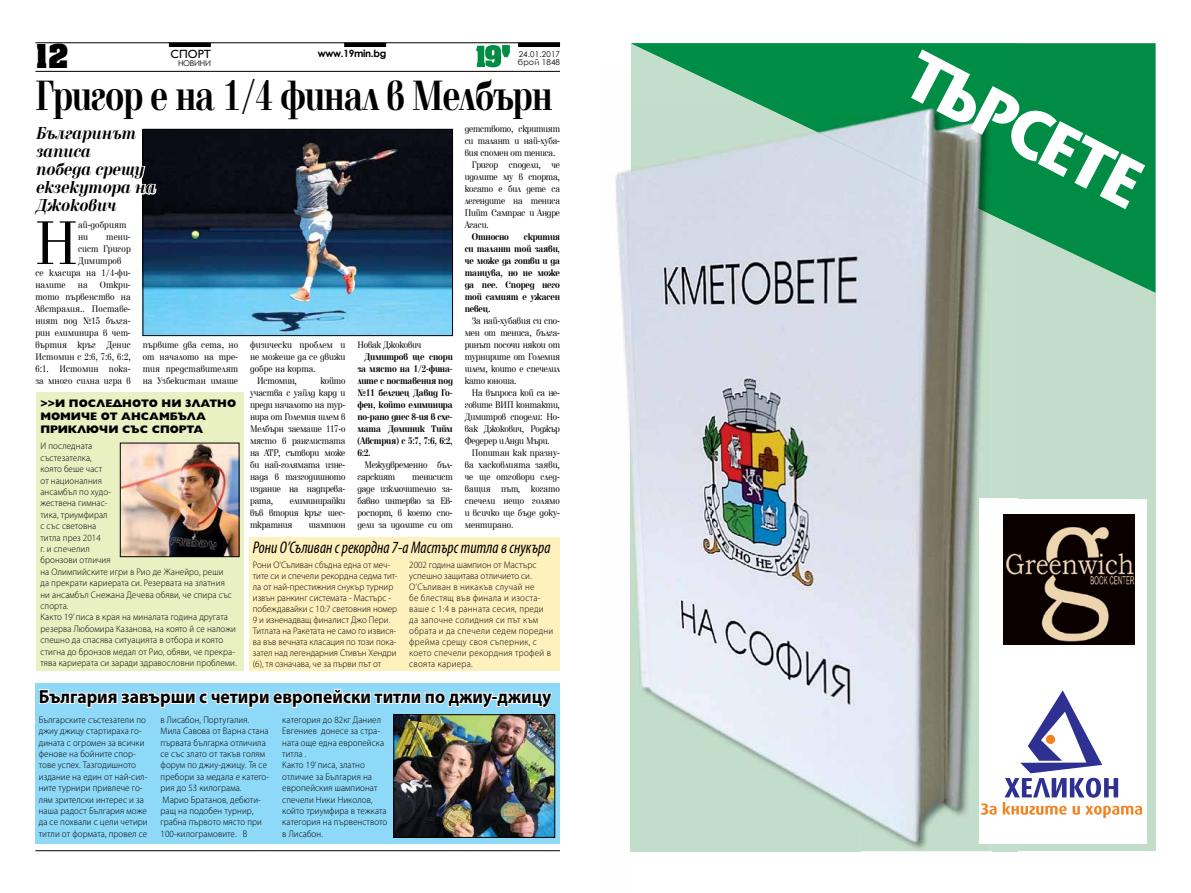
<style>
.page{position:relative;width:1191px;height:893px;background:#fff}
.page>*{position:absolute;margin:0;border:0;box-sizing:border-box;transform-origin:0 0}
.t1{font:68.6px "Stone Sans";color:#fff;scale:.9 1}
.t2{font:64px "Elfin CYR";color:#000;scale:.85 1}
.t3{font:700 44px "Elfin CYR";letter-spacing:-.025em;color:#000;scale:.76 1}
.t4{font:700 28px "Achen Cyr";color:#000}
.t5{font:700 19px "Myriad Pro";color:#000;scale:.93 1}
.t6{font:italic 700 18px/18px "Elfin CYR";color:#000;scale:.85 1}
.t7{font:italic condensed 17px "Myriad Pro";color:#000;scale:.95 1}
.t8{font:12px "Gilt";color:#000}
.t9{font:800 11px/13.2px "Gilt";color:#000}
.t10{font:10px/12px "Elfin CYR";letter-spacing:-.02em;color:#000;text-align:justify;scale:.85 1}
.t11{font:700 10px/12px "Elfin CYR";letter-spacing:-.02em;color:#000;text-align:justify;scale:.85 1}
.t12{font:10px/12px "Elfin CYR";letter-spacing:.01em;color:#000;scale:.85 1}
.t13{font:700 10px "Century Gothic";letter-spacing:-.03em;color:#000}
.t14{font:300 9.5px/11.4px "Myriad Pro";letter-spacing:.01em;color:#000;scale:.95 1}
.t15{font:300 9.5px/11px "Myriad Pro";letter-spacing:.03em;color:#000;scale:.95 1}
.t16{font:8px "Century Gothic";letter-spacing:.02em;color:#000}
</style>
<div class="page">
<hr style="left:35px;top:43px;width:525px;height:1px;background:#000">
<hr style="left:35px;top:71px;width:525px;height:1px;background:#000">
<svg style="left:476px;top:45px;width:34px;height:22px"></svg>
<div style="left:169px;top:43px;width:42px;height:4px;border:1px solid #000"></div>
<div style="left:344px;top:43px;width:42px;height:4px;border:1px solid #000"></div>
<div style="left:518px;top:43px;width:42px;height:4px;border:1px solid #000"></div>
<hr style="left:35px;top:850px;width:525px;height:1px;background:#000">
<img style="left:145px;top:131px;width:306px;height:203px">
<div style="left:143px;top:129px;width:310px;height:207px;border:1px solid #000"></div>
<svg style="left:142px;top:128px;width:16px;height:89px"></svg>
<div style="left:249px;top:537px;width:311px;height:134px;background:#fff1be"></div>
<div style="left:35px;top:683px;width:525px;height:161px;background:#8ed8f8"></div>
<div style="left:36px;top:393px;width:207px;height:278px;background:#e9f0c2"></div>
<img style="left:395px;top:737px;width:158px;height:99px">
<div style="left:393px;top:714px;width:162px;height:124px;border:1px solid #000"></div>
<svg style="left:39px;top:688px;width:515px;height:49px"></svg>
<img style="left:122px;top:445px;width:115px;height:110px">
<div style="left:120px;top:443px;width:119px;height:114px;border:1px solid #000"></div>
<div style="left:631px;top:43px;width:524px;height:808px;background:#c3ddcb"></div>
<div style="left:979px;top:499px;width:167px;height:345px;background:#fff"></div>
<svg style="left:1017px;top:43px;width:138px;height:250px;background:#1a9656"></svg>
<img style="left:631px;top:43px;width:386px;height:184px">
<img style="left:615px;top:169px;width:33px;height:683px">
<img style="left:631px;top:106px;width:229px;height:745px">
<img style="left:860px;top:215px;width:66px;height:634px">
<img style="left:926px;top:215px;width:65px;height:623px">
<img style="left:979px;top:499px;width:12px;height:339px">
<img style="left:762px;top:106px;width:229px;height:109px">
<img style="left:1003px;top:514px;width:131px;height:130px">
<svg style="left:980px;top:690px;width:162px;height:128px"></svg>
<h3 class="t4" style="left:35px;top:37px;width:35px">12</h3>
<p class="t8" style="left:171px;top:48px;width:42px">СПОРТ</p>
<p class="t16" style="left:178px;top:58px;width:35px">НОВИНИ</p>
<p class="t13" style="left:318px;top:45px;width:70px">www.19min.bg</p>
<p class="t16" style="left:519px;top:48px;width:43px">24.01.2017</p>
<p class="t16" style="left:518px;top:56px;width:44px">брой 1848</p>
<h3 class="t3" style="left:35px;top:72px;width:682px">Григор е на 1/4 финал в Мелбърн</h3>
<h3 class="t6" style="left:35px;top:125px;width:142px">Българинът записа<br>победа срещу екзекутора на<br>Джокович</h3>
<p class="t10" style="left:465px;top:123px;width:114px">детството, скритият</p>
<p class="t10" style="left:465px;top:135px;width:114px">си талант и най-хуба-</p>
<p class="t10" style="left:465px;top:147px;width:108px">вия спомен от тениса.</p>
<p class="t10" style="left:472px;top:159px;width:105px">Григор сподели, че</p>
<p class="t10" style="left:465px;top:171px;width:114px">идолите му в спорта,</p>
<p class="t10" style="left:465px;top:183px;width:114px">когато е бил дете са</p>
<p class="t10" style="left:465px;top:195px;width:114px">легендите на тениса</p>
<p class="t10" style="left:465px;top:207px;width:114px">Пийт Сампрас и Андре</p>
<p class="t10" style="left:465px;top:219px;width:30px">Агаси.</p>
<p class="t11" style="left:472px;top:231px;width:45px">Относно</p>
<h2 class="t2" style="left:35px;top:208px;width:51px">Н</h2>
<p class="t12" style="left:78px;top:219px;width:58px">ай-добрият ни</p>
<p class="t11" style="left:465px;top:231px;width:114px;text-indent:59px">скрития си талант той заяви, че може да готви и да танцува, но не може да пее. Според него той самият е ужасен певец.</p>
<p class="t10" style="left:465px;top:315px;width:114px;text-indent:7px">За най-хубавия си спо&shy;мен от тениса, бълга&shy;ринът посочи някои от турнирите от Големия шлем, които е спечелил като юноша.</p>
<p class="t10" style="left:465px;top:387px;width:114px;text-indent:7px">На въпроса кой са не&shy;говите ВИП контакти, Димитров сподели: Но&shy;вак Джокович, Роджър Федерер и Анди Мъри.</p>
<p class="t10" style="left:465px;top:447px;width:114px;text-indent:7px">Попитан как празну&shy;ва хасковлията заяви, че ще отговори след&shy;ващия път, когато спечели нещо голямо и всичко ще бъде доку&shy;ментирано.</p>
<p class="t10" style="left:106px;top:231px;width:30px">тени-</p>
<p class="t12" style="left:78px;top:243px;width:64px">сист Григор</p>
<p class="t12" style="left:78px;top:255px;width:52px">Димитров</p>
<p class="t12" style="left:35px;top:267px;width:114px">се класира на 1/4-фи-</p>
<p class="t12" style="left:35px;top:279px;width:114px">налите на Откри-</p>
<p class="t12" style="left:35px;top:291px;width:114px">тото първенство на</p>
<p class="t12" style="left:35px;top:303px;width:114px">Австралия.. Поставе-</p>
<p class="t12" style="left:35px;top:315px;width:114px">ният под №15 бълга-</p>
<p class="t12" style="left:35px;top:327px;width:114px">рин елиминира в чет-</p>
<p class="t12" style="left:35px;top:339px;width:114px">въртия кръг Денис</p>
<p class="t12" style="left:35px;top:351px;width:114px">Истомин с 2:6, 7:6, 6:2,</p>
<p class="t12" style="left:35px;top:363px;width:114px">6:1. Истомин пока-</p>
<p class="t12" style="left:35px;top:375px;width:114px">за много силна игра в</p>
<p class="t10" style="left:143px;top:339px;width:114px">първите два сета, но от началото на тре&shy;тия представителят на Узбекистан имаше</p>
<p class="t12" style="left:250px;top:339px;width:114px">физически проблем и</p>
<p class="t10" style="left:357px;top:339px;width:77px">Новак Джокович</p>
<p class="t11" style="left:357px;top:351px;width:114px;text-indent:7px">Димитров ще спори за място на 1/2-фина&shy;лите с поставения под №11 белгиец Давид Го&shy;фен, който елиминира по-рано днес 8-ия в схе&shy;мата Доминик Тийм (Австрия) с 5:7, 7:6, 6:2, 6:2.</p>
<p class="t10" style="left:357px;top:459px;width:114px;text-indent:7px">Межудвременно бъл&shy;гарският</p>
<p class="t12" style="left:250px;top:351px;width:114px">не можеше да се движи</p>
<p class="t12" style="left:250px;top:363px;width:79px">добре на корта.</p>
<p class="t10" style="left:257px;top:375px;width:48px">Истомин,</p>
<p class="t10" style="left:250px;top:375px;width:114px;text-indent:70px">който участва с уайлд кард и преди началото на тур&shy;нира от Големия шлем в Мелбърн заемаше 117-о място в ранглистата на ATP, сътвори може би най-голямата изне&shy;нада в тазгодишното издание на надпрева&shy;рата,</p>
<p class="t9" style="left:40px;top:396px;width:197px">&gt;&gt;И ПОСЛЕДНОТО НИ ЗЛАТНО<br>МОМИЧЕ ОТ АНСАМБЪЛА<br>ПРИКЛЮЧИ СЪС СПОРТА</p>
<p class="t14" style="left:40px;top:440px;width:208px">И последната<br>състезателка,<br>която беше част<br>от националния<br>ансамбъл по худо-<br>жествена гимнас-<br>тика, триумфирал<br>с със световна<br>титла през 2014<br>г. и спечелил<br>бронзови отличия<br>на Олимпийските игри в Рио де Жанейро, реши<br>да прекрати кариерата си. Резервата на златния ни ансамбъл Снежана Дечева обяви, че спира със спорта.<br>Както 19’ писа в края на миналата година другата резерва Любомира Казанова, на която й се наложи спешно да спасява ситуацията в отбора и която стигна до бронзов медал от Рио, обяви, че прекра&shy;тява кариерата си заради здравословни проблеми.</p>
<p class="t10" style="left:357px;top:471px;width:114px;text-indent:55px">тенисист даде изключително за&shy;бавно интервю за Ев&shy;роспорт, в което спо&shy;дели за идолите си от</p>
<p class="t10" style="left:250px;top:495px;width:114px;text-indent:40px">елиминирайки във втория кръг шес&shy;ткратния</p>
<p class="t10" style="left:309px;top:519px;width:44px">шампион</p>
<h3 class="t7" style="left:253px;top:537px;width:315px">Рони О’Съливан с рекордна 7-а Мастърс титла в снукъра</h3>
<p class="t14" style="left:253px;top:559px;width:154px;line-height:11px">Рони О‘Съливан сбъдна една от меч&shy;тите си и спечели рекордна седма тит&shy;ла от най-престижния снукър турнир извън ранкинг системата - Мастърс - побеждавайки с 10:7 световния номер 9 и изненадващ финалист Джо Пери.<br>Титлата на Ракетата не само го извися&shy;ва във вечната класация по този пока&shy;зател над легендарния Стивън Хендри (6), тя означава, че за първи път от</p>
<p class="t15" style="left:409px;top:559px;width:153px">2002 година шампион от Мастърс успешно защитава отличието си.<br>О‘Съливан в никакъв случай не<br>бе блестящ във финала и изоста&shy;ваше с 1:4 в ранната сесия, преди да започне солидния си път към обрата и да спечели седем поредни фрейма срещу своя съперник, с което спечели рекордния трофей в своята кариера.</p>
<h3 class="t5" style="left:39px;top:684px;width:552px">България завърши с четири европейски титли по джиу-джицу</h3>
<p class="t14" style="left:39px;top:714px;width:116px">Българските състезатели по джиу джицу стартираха го&shy;дината с огромен за всички фенове на бойните спор&shy;тове успех. Тазгодишното издание на един от най-сил&shy;ните турнири привлече го&shy;лям зрителски интерес и за наша радост България може да се похвали с цели четири титли от формата, провел се</p>
<p class="t14" style="left:161px;top:714px;width:116px">в Лисабон, Португалия.<br>Мила Савова от Варна стана първата българка отличила се със злато от такъв голям форум по джиу-джицу. Тя се пребори за медала е катего&shy;рия до 53 килограма.<br>Марио Братанов, дебюти&shy;ращ на подобен турнир, грабна първото място при<br>100-килограмовите. В</p>
<p class="t14" style="left:282px;top:714px;width:112px">категория до 82кг Даниел<br>Евгениев донесе за стра&shy;ната още една европейска титла .<br>Както 19’ писа, златно отличие за България на европейския шампионат спечели Ники Николов, който триумфира в тежката категория на първенството в Лисабон.</p>
<h1 class="t1" style="left:928px;top:36px;width:284px;rotate:27deg">ТЪРСЕТЕ</h1>
</div>
